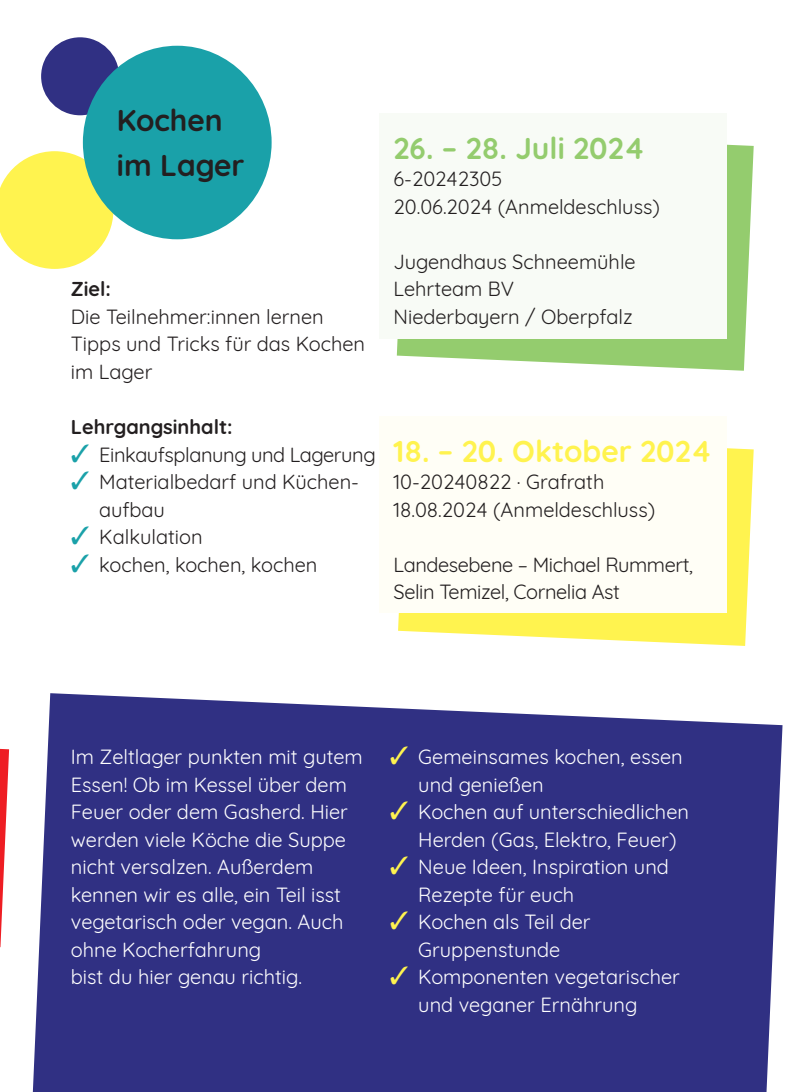
<style>
.page{position:relative;width:787px;height:1092px;background:#fff}
.page>*{position:absolute;margin:0;border:0;box-sizing:border-box;transform-origin:0 0}
.t1{font:700 30px "Quicksand";color:#fff34f}
.t2{font:700 30px "Quicksand";color:#94cc6e}
.t3{font:700 30px/45px "Quicksand";color:#231f20}
.t4{font:20px/27.5px "Quicksand";color:#fff}
.t5{font:20px/27.5px "Quicksand";color:#231f20}
.t6{font:20px/27.5px "Quicksand";letter-spacing:-.02em;color:#231f20}
.t7{font:700 20px "Quicksand";color:#231f20}
.s1{color:#1aa1a9}
.s2{color:#fff34f}
</style>
<div class="page">
<div style="left:41px;top:37px;width:78px;height:78px;background:#303083;border-radius:50%"></div>
<svg style="left:0;top:151px;width:113px;height:118px"></svg>
<div style="left:83px;top:46px;width:188px;height:193px;background:#1aa1a9;border-radius:50%"></div>
<div style="left:33px;top:693px;width:749px;height:398px;background:#303083"></div>
<svg style="left:0;top:748px;width:9px;height:199px"></svg>
<svg style="left:397px;top:144px;width:356px;height:227px;fill:#94cc6e"></svg>
<div style="left:379px;top:113px;width:347px;height:225px;background:#f8fbf6"></div>
<svg style="left:398px;top:448px;width:355px;height:198px;fill:#fff34f"></svg>
<div style="left:379px;top:416px;width:347px;height:197px;background:#fffef6"></div>
<h1 class="t3" style="left:117px;top:96px;width:129px">Kochen im Lager</h1>
<p class="t7" style="left:71px;top:273px;width:42px">Ziel:</p>
<p class="t5" style="left:71px;top:301px;width:296px">Die Teilnehmer:innen lernen<br>Tipps und Tricks für das Kochen im Lager</p>
<p class="t7" style="left:71px;top:410px;width:163px">Lehrgangsinhalt:</p>
<p class="t6" style="left:71px;top:438px;width:306px"><span class="s1">✓</span> Einkaufsplanung und Lagerung</p>
<p class="t5" style="left:99px;top:466px;width:261px;text-indent:-28px"><span class="s1">✓</span> Materialbedarf und Küchen&shy;aufbau</p>
<p class="t5" style="left:71px;top:521px;width:133px"><span class="s1">✓</span> Kalkulation</p>
<p class="t5" style="left:71px;top:548px;width:248px"><span class="s1">✓</span> kochen, kochen, kochen</p>
<h1 class="t2" style="left:393px;top:123px;width:253px">26. – 28. Juli 2024</h1>
<p class="t5" style="left:393px;top:163px;width:268px">6-20242305<br>20.06.2024 (Anmeldeschluss)</p>
<p class="t5" style="left:393px;top:246px;width:243px">Jugendhaus Schneemühle<br>Lehrteam BV<br>Niederbayern / Oberpfalz</p>
<h1 class="t1" style="left:393px;top:426px;width:320px">18. – 20. Oktober 2024</h1>
<p class="t5" style="left:393px;top:466px;width:263px">10-20240822 · Grafrath<br>18.08.2024 (Anmeldeschluss)</p>
<p class="t6" style="left:393px;top:548px;width:301px">Landesebene – Michael Rummert,<br>Selin Temizel, Cornelia Ast</p>
<p class="t4" style="left:71px;top:741px;width:293px">Im Zeltlager punkten mit gutem<br>Essen! Ob im Kessel über dem<br>Feuer oder dem Gasherd. Hier werden viele Köche die Suppe nicht versalzen. Außerdem kennen wir es alle, ein Teil isst vegetarisch oder vegan. Auch ohne Kocherfahrung<br>bist du hier genau richtig.</p>
<p class="t4" style="left:418px;top:741px;width:266px;text-indent:-28px"><span class="s2">✓</span> Gemeinsames kochen, essen und genießen</p>
<p class="t4" style="left:418px;top:796px;width:272px;text-indent:-28px"><span class="s2">✓</span> Kochen auf unterschiedlichen<br>Herden (Gas, Elektro, Feuer)</p>
<p class="t4" style="left:418px;top:851px;width:252px;text-indent:-28px"><span class="s2">✓</span> Neue Ideen, Inspiration und<br>Rezepte für euch</p>
<p class="t4" style="left:390px;top:906px;width:202px;text-align:center"><span class="s2">✓</span> Kochen als Teil der<br>Gruppenstunde</p>
<p class="t4" style="left:418px;top:961px;width:263px;text-indent:-28px"><span class="s2">✓</span> Komponenten vegetarischer und veganer Ernährung</p>
</div>
